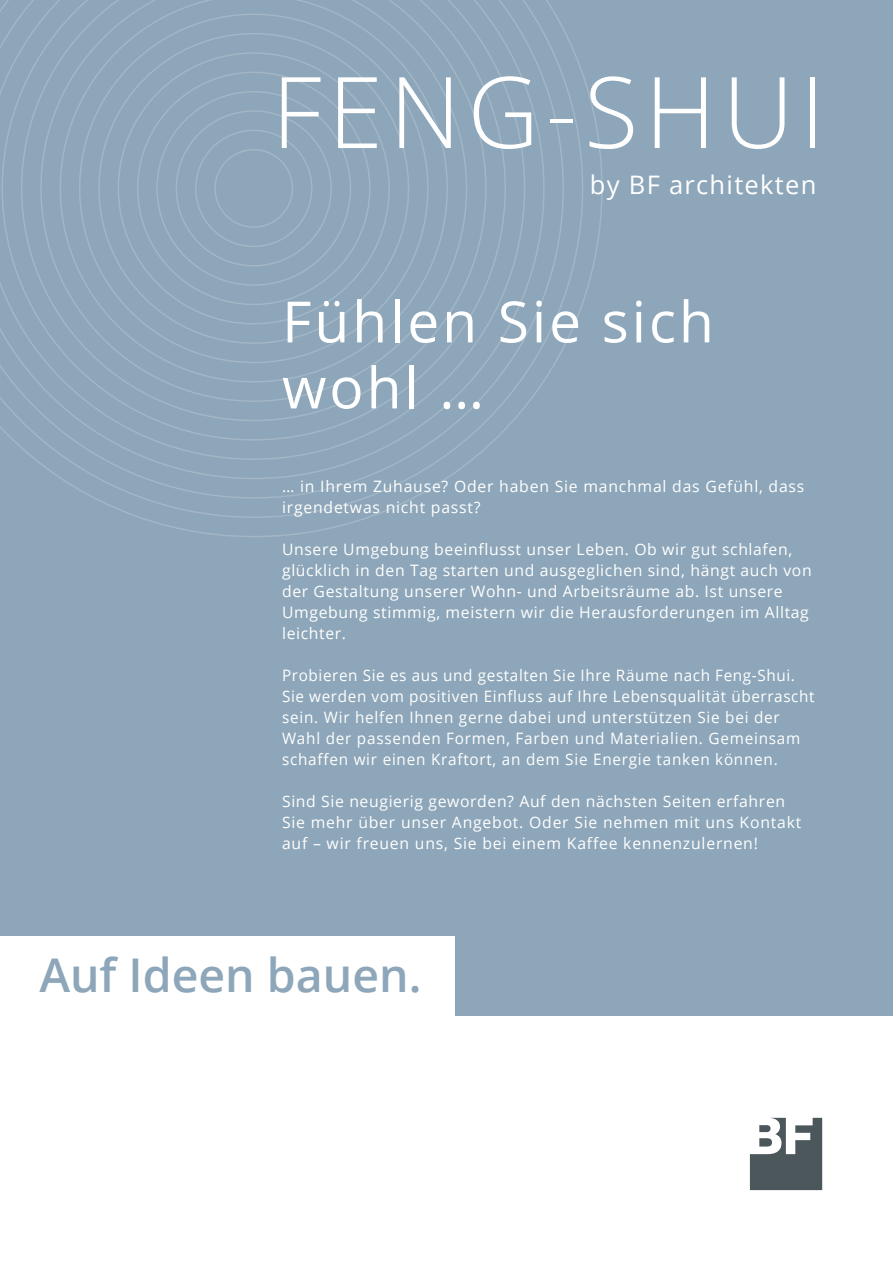
<style>
.page{position:relative;width:893px;height:1263px;background:#fff}
.page>*{position:absolute;margin:0;border:0;box-sizing:border-box;transform-origin:0 0}
.t1{font:300 99px "Open Sans";letter-spacing:.065em;color:#fff}
.t2{font:57px/66px "Open Sans";letter-spacing:.05em;color:#fff}
.t3{font:600 46.5px "Open Sans";color:#8da6b9}
.t4{font:25.5px "Open Sans";letter-spacing:.05em;color:#fff}
.t5{font:15.75px/21px "Open Sans";letter-spacing:.04em;color:#fff}
</style>
<div class="page">
<div style="left:0;top:0;width:893px;height:1190px;background:#8da6b9"></div>
<svg style="left:0;top:0;width:603px;height:537px"></svg>
<div style="left:0;top:936px;width:455px;height:97px;background:#fff"></div>
<div style="left:0;top:1016px;width:893px;height:247px;background:#fff"></div>
<svg style="left:750px;top:1118px;width:72px;height:72px"></svg>
<h1 class="t1" style="left:272px;top:44px;width:555px">FENG-SHUI</h1>
<h3 class="t4" style="left:590px;top:167px;width:228px">by BF architekten</h3>
<h2 class="t2" style="left:282px;top:287px;width:433px">Fühlen Sie sich wohl …</h2>
<p class="t5" style="left:282px;top:475px;width:524px">… in Ihrem Zuhause? Oder haben Sie manchmal das Gefühl, dass irgendetwas nicht passt?</p>
<p class="t5" style="left:282px;top:538px;width:531px">Unsere Umgebung beeinflusst unser Leben. Ob wir gut schlafen, glücklich in den Tag starten und ausgeglichen sind, hängt auch von der Gestaltung unserer Wohn- und Arbeitsräume ab. Ist unsere Umgebung stimmig, meistern wir die Herausforderungen im Alltag leichter.</p>
<p class="t5" style="left:282px;top:664px;width:534px">Probieren Sie es aus und gestalten Sie Ihre Räume nach Feng-Shui.<br>Sie werden vom positiven Einfluss auf Ihre Lebensqualität überrascht sein. Wir helfen Ihnen gerne dabei und unterstützen Sie bei der Wahl der passenden Formen, Farben und Materialien. Gemeinsam schaffen wir einen Kraftort, an dem Sie Energie tanken können.</p>
<p class="t5" style="left:282px;top:790px;width:521px">Sind Sie neugierig geworden? Auf den nächsten Seiten erfahren<br>Sie mehr über unser Angebot. Oder Sie nehmen mit uns Kontakt auf – wir freuen uns, Sie bei einem Kaffee kennenzulernen!</p>
<h3 class="t3" style="left:39px;top:943px;width:384px">Auf Ideen bauen.</h3>
</div>
